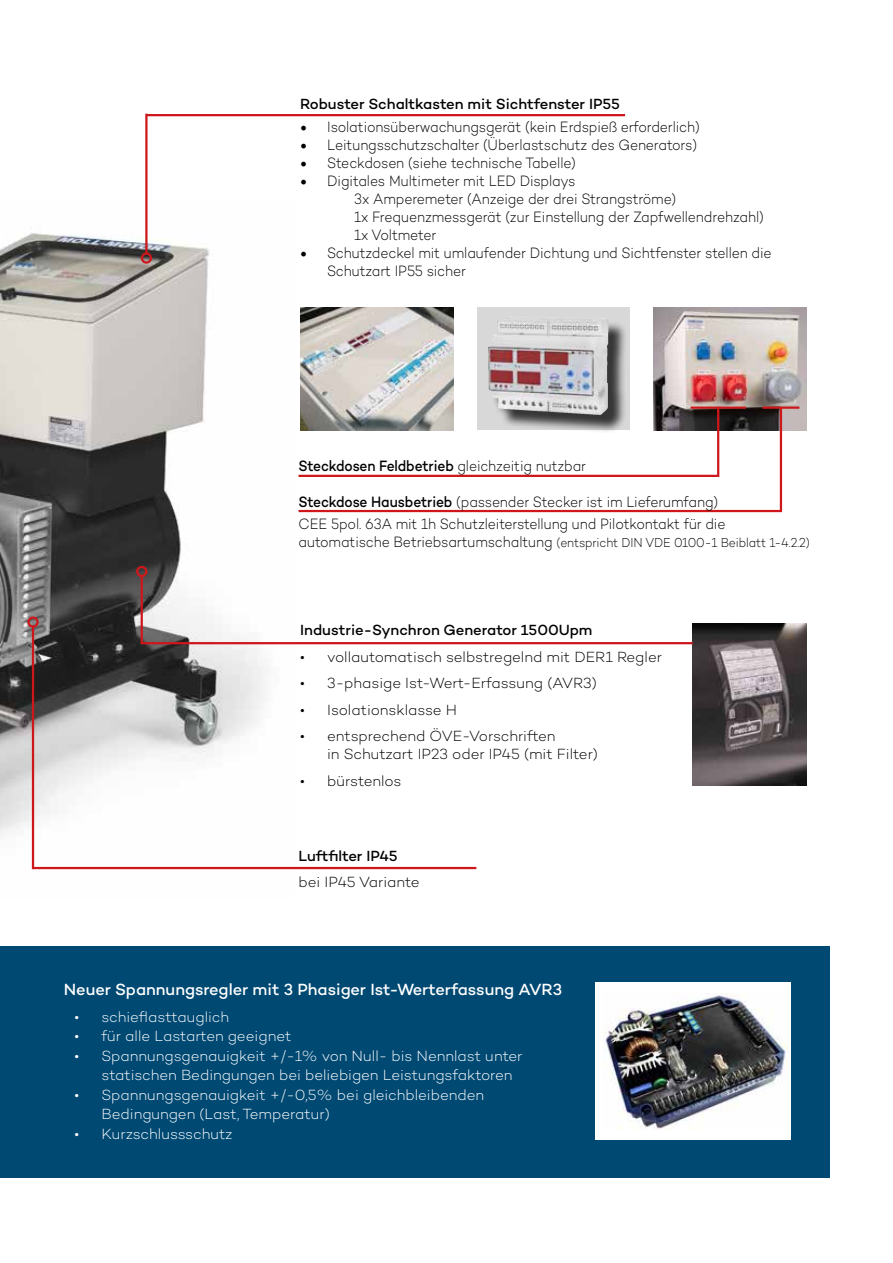
<style>
.page{position:relative;width:893px;height:1263px;background:#fff}
.page>*{position:absolute;margin:0;border:0;box-sizing:border-box;transform-origin:0 0}
.t1{font:500 16.5px "Campton";letter-spacing:-.005em;color:#fff}
.t2{font:300 15.3px/18px "Campton";letter-spacing:-.01em;color:#000;scale:.91 1}
.t3{font:500 15.3px "Campton";letter-spacing:-.01em;color:#000;scale:.91 1}
.t4{font:300 15px/19.5px "Campton";letter-spacing:-.005em;color:#fff}
.t5{font:300 15px/18px "Campton";letter-spacing:-.005em;color:#000}
.t6{font:500 15px "Campton";letter-spacing:-.005em;color:#000}
.t7{font:300 13.2px "Campton";letter-spacing:-.01em;color:#000;scale:.91 1}
.s1{font-family:"Minion Pro";font-weight:400;font-size:18px}
.s2{font-weight:300}
.s3{font-weight:500}
.s4{font-size:15.3px}
</style>
<div class="page">
<img style="left:654px;top:307px;width:152px;height:123px">
<img style="left:0;top:233px;width:295px;height:637px">
<div style="left:0;top:946px;width:829px;height:232px;background:#004973"></div>
<hr style="left:141px;top:576px;width:2px;height:67px;background:#cd171a">
<div style="left:136px;top:566px;width:11px;height:11px;border:2px solid #cd171a;border-radius:50%"></div>
<hr style="left:32px;top:627px;width:2px;height:242px;background:#cd171a">
<div style="left:27px;top:616px;width:12px;height:12px;border:2px solid #cd171a;border-radius:50%"></div>
<hr style="left:33px;top:867px;width:443px;height:2px;background:#cd171a">
<img style="left:300px;top:307px;width:153px;height:123px">
<hr style="left:145px;top:114px;width:3px;height:139px;background:#cd171a">
<div style="left:141px;top:252px;width:11px;height:12px;border:2px solid #cd171a;border-radius:50%"></div>
<hr style="left:146px;top:114px;width:479px;height:2px;background:#cd171a">
<div style="left:477px;top:307px;width:153px;height:123px;background:#d8d8d8"></div>
<div style="left:595px;top:982px;width:195px;height:158px;background:#fff"></div>
<img style="left:603px;top:993px;width:185px;height:136px">
<div style="left:491px;top:319px;width:136px;height:114px;background:#000;opacity:.75"></div>
<img style="left:488px;top:319px;width:43px;height:92px">
<hr style="left:691px;top:406px;width:55px;height:3px;background:#cd171a">
<hr style="left:762px;top:406px;width:37px;height:3px;background:#cd171a">
<hr style="left:298px;top:475px;width:420px;height:2px;background:#cd171a">
<hr style="left:717px;top:409px;width:2px;height:68px;background:#cd171a">
<hr style="left:298px;top:510px;width:484px;height:2px;background:#cd171a">
<hr style="left:780px;top:408px;width:2px;height:102px;background:#cd171a">
<img style="left:693px;top:624px;width:113px;height:162px">
<hr style="left:141px;top:642px;width:552px;height:2px;background:#cd171a">
<p class="t6" style="left:300px;top:94px;width:321px">Robuster Schaltkasten mit Sichtfenster IP55</p>
<p class="t2" style="left:300px;top:117px;width:441px"><span class="s1">•</span> Isolationsüberwachungsgerät (kein Erdspieß erforderlich)</p>
<p class="t2" style="left:300px;top:135px;width:438px"><span class="s1">•</span> Leitungsschutzschalter (Überlastschutz des Generators)</p>
<p class="t2" style="left:300px;top:153px;width:304px"><span class="s1">•</span> Steckdosen (siehe technische Tabelle)</p>
<p class="t2" style="left:354px;top:171px;width:452px;text-indent:-54px"><span class="s1">•</span> Digitales Multimeter mit LED Displays<br>3x Amperemeter (Anzeige der drei Strangströme)<br>1x Frequenzmessgerät (zur Einstellung der Zapfwellendrehzahl)<br>1x Voltmeter</p>
<p class="t2" style="left:327px;top:243px;width:490px;text-indent:-27px"><span class="s1">•</span> Schutzdeckel mit umlaufender Dichtung und Sichtfenster stellen die<br>Schutzart IP55 sicher</p>
<p class="t3" style="left:298px;top:456px;width:317px">Steckdosen Feldbetrieb <span class="s2">gleichzeitig nutzbar</span></p>
<p class="t2" style="left:298px;top:491px;width:471px;line-height:22px"><span class="s3">Steckdose Hausbetrieb</span> (passender Stecker ist im Lieferumfang)<br>CEE 5pol. 63A mit 1h Schutzleiterstellung und Pilotkontakt für die</p>
<p class="t7" style="left:298px;top:535px;width:564px"><span class="s4">automatische Betriebsartumschaltung</span> (entspricht DIN VDE 0100-1 Beiblatt 1-4.2.2)</p>
<p class="t6" style="left:300px;top:621px;width:294px">Industrie-Synchron Generator 1500Upm</p>
<p class="t5" style="left:300px;top:647px;width:363px">• vollautomatisch selbstregelnd mit DER1 Regler</p>
<p class="t5" style="left:300px;top:674px;width:298px">• 3-phasige Ist-Wert-Erfassung (AVR3)</p>
<p class="t5" style="left:300px;top:700px;width:159px">• Isolationsklasse H</p>
<p class="t5" style="left:327px;top:727px;width:272px;text-indent:-27px">• entsprechend ÖVE-Vorschriften<br>in Schutzart IP23 oder IP45 (mit Filter)</p>
<p class="t5" style="left:300px;top:771px;width:103px">• bürstenlos</p>
<p class="t6" style="left:298px;top:846px;width:101px">Luftfilter IP45</p>
<p class="t5" style="left:298px;top:873px;width:123px">bei IP45 Variante</p>
<p class="t1" style="left:64px;top:979px;width:500px">Neuer Spannungsregler mit 3 Phasiger Ist-Werterfassung AVR3</p>
<p class="t4" style="left:74px;top:1007px;width:156px">• schieflasttauglich</p>
<p class="t4" style="left:74px;top:1026px;width:218px">• für alle Lastarten geeignet</p>
<p class="t4" style="left:101px;top:1046px;width:422px;text-indent:-27px">• Spannungsgenauigkeit +/-1% von Null- bis Nennlast unter statischen Bedingungen bei beliebigen Leistungsfaktoren</p>
<p class="t4" style="left:101px;top:1085px;width:384px;text-indent:-27px">• Spannungsgenauigkeit +/-0,5% bei gleichbleibenden<br>Bedingungen (Last, Temperatur)</p>
<p class="t4" style="left:74px;top:1124px;width:160px">• Kurzschlussschutz</p>
</div>
